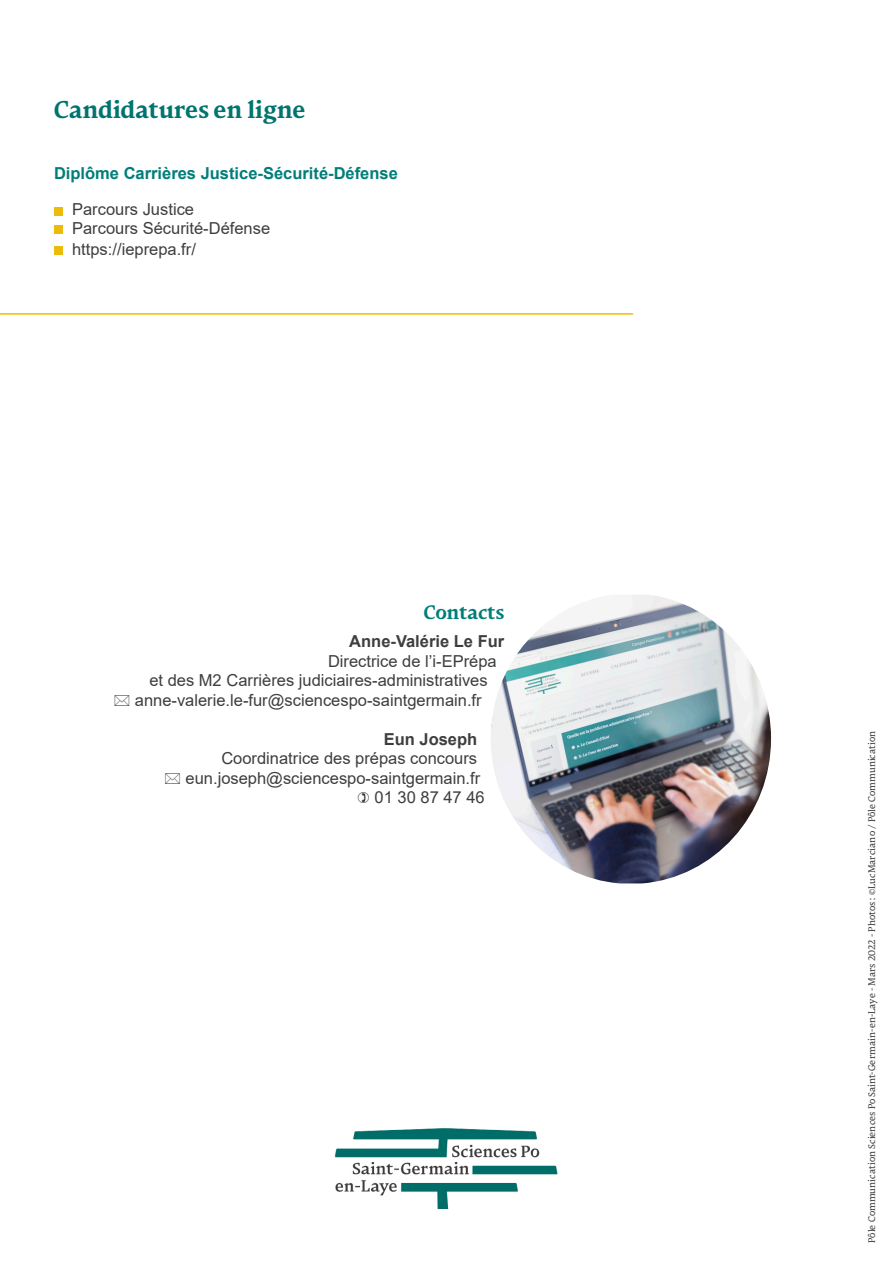
<style>
.page{position:relative;width:893px;height:1263px;background:#fff}
.page>*{position:absolute;margin:0;border:0;box-sizing:border-box;transform-origin:0 0}
.t1{font:700 22.5px "Oree";color:#00746f}
.t2{font:700 18px "Oree";color:#007e79}
.t3{font:16.5px "Arial";color:#3e3e3f}
.t4{font:700 16.5px "Arial";color:#007e79}
.t5{font:700 16.5px "Arial";color:#3e3e3f}
.t6{font:9px "Oree";color:#3e3e3f}
</style>
<div class="page">
<img style="left:491px;top:595px;width:280px;height:288px">
<img style="left:334px;top:1128px;width:224px;height:81px">
<div style="left:54px;top:207px;width:8px;height:8px;background:#edbc0a"></div>
<div style="left:54px;top:225px;width:8px;height:8px;background:#edbc0a"></div>
<div style="left:54px;top:246px;width:8px;height:8px;background:#edbc0a"></div>
<hr style="left:0;top:313px;width:633px;height:2px;background:#edbc0a">
<p class="t1" style="left:54px;top:94px;width:253px">Candidatures en ligne</p>
<p class="t4" style="left:54px;top:161px;width:345px">Diplôme Carrières Justice-Sécurité-Défense</p>
<p class="t3" style="left:72px;top:198px;width:123px">Parcours Justice</p>
<p class="t3" style="left:72px;top:216px;width:200px">Parcours Sécurité-Défense</p>
<p class="t3" style="left:72px;top:237px;width:125px">https://ieprepa.fr/</p>
<p class="t2" style="left:424px;top:600px;width:82px">Contacts</p>
<p class="t5" style="left:349px;top:630px;width:156px">Anne-Valérie Le Fur</p>
<p class="t3" style="left:328px;top:649px;width:170px">Directrice de l’i-EPrépa</p>
<p class="t3" style="left:149px;top:669px;width:340px">et des M2 Carrières judiciaires-administratives</p>
<p class="t3" style="left:135px;top:688px;width:348px">anne-valerie.le-fur@sciencespo-saintgermain.fr</p>
<p class="t5" style="left:384px;top:727px;width:95px">Eun Joseph</p>
<p class="t3" style="left:221px;top:747px;width:257px">Coordinatrice des prépas concours</p>
<p class="t3" style="left:186px;top:766px;width:296px">eun.joseph@sciencespo-saintgermain.fr</p>
<p class="t3" style="left:375px;top:786px;width:112px">01 30 87 47 46</p>
<p class="t6" style="left:866px;top:1243px;width:513px;rotate:-90deg">Pôle Communication Sciences Po Saint-Germain-en-Laye - Mars 2022 - Photos : ©LucMarciano / Pôle Communication</p>
</div>
